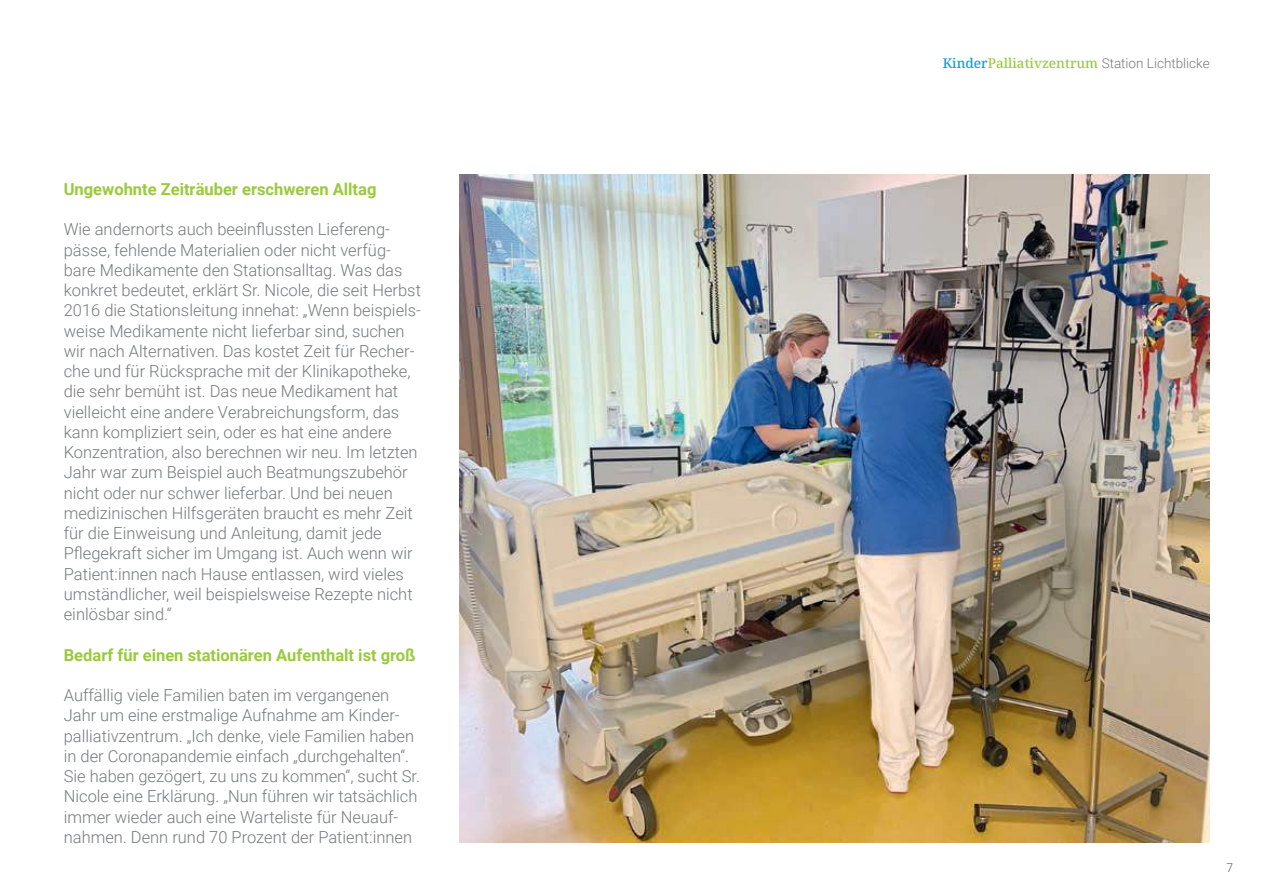
<style>
.page{position:relative;width:1263px;height:893px;background:#fff}
.page>*{position:absolute;margin:0;border:0;box-sizing:border-box;transform-origin:0 0}
.t1{font:300 16.5px/20.2px "Roboto";color:#76787a}
.t2{font:700 16.5px "Roboto";color:#99ca3b}
.t3{font:300 13.5px "Roboto";color:#76787a}
.t4{font:300 12px "Roboto";color:#57585a}
.s1{font-family:"Noto Serif";font-weight:500;color:#129dd9}
.s2{font-family:"Noto Serif";font-weight:500;color:#99ca3b}
</style>
<div class="page">
<img style="left:459px;top:174px;width:751px;height:669px">
<p class="t2" style="left:64px;top:182px;width:314px">Ungewohnte Zeiträuber erschweren Alltag</p>
<p class="t1" style="left:64px;top:219px;width:359px">Wie andernorts auch beeinflussten Liefereng&shy;pässe, fehlende Materialien oder nicht verfüg&shy;bare Medikamente den Stationsalltag. Was das konkret bedeutet, erklärt Sr. Nicole, die seit Herbst 2016 die Stationsleitung innehat: „Wenn beispiels&shy;weise Medikamente nicht lieferbar sind, suchen wir nach Alternativen. Das kostet Zeit für Recher&shy;che und für Rücksprache mit der Klinikapotheke, die sehr bemüht ist. Das neue Medikament hat vielleicht eine andere Verabreichungsform, das kann kompliziert sein, oder es hat eine andere Konzentration, also berechnen wir neu. Im letzten Jahr war zum Beispiel auch Beatmungszubehör nicht oder nur schwer lieferbar. Und bei neuen medizinischen Hilfsgeräten braucht es mehr Zeit für die Einweisung und Anleitung, damit jede Pflegekraft sicher im Umgang ist. Auch wenn wir Patient:innen nach Hause entlassen, wird vieles umständlicher, weil beispielsweise Rezepte nicht einlösbar sind.“</p>
<p class="t2" style="left:64px;top:648px;width:353px">Bedarf für einen stationären Aufenthalt ist groß</p>
<p class="t1" style="left:64px;top:686px;width:358px">Auffällig viele Familien baten im vergangenen Jahr um eine erstmalige Aufnahme am Kinder&shy;palliativzentrum. „Ich denke, viele Familien haben in der Coronapandemie einfach „durchgehalten“.<br>Sie haben gezögert, zu uns zu kommen“, sucht Sr.<br>Nicole eine Erklärung. „Nun führen wir tatsächlich immer wieder auch eine Warteliste für Neuauf&shy;nahmen. Denn rund 70 Prozent der Patient:innen</p>
<p class="t3" style="left:943px;top:57px;width:269px"><span class="s1">Kinder</span><span class="s2">Palliativzentrum</span> Station Lichtblicke</p>
<p class="t4" style="left:1226px;top:863px;width:8px">7</p>
</div>
